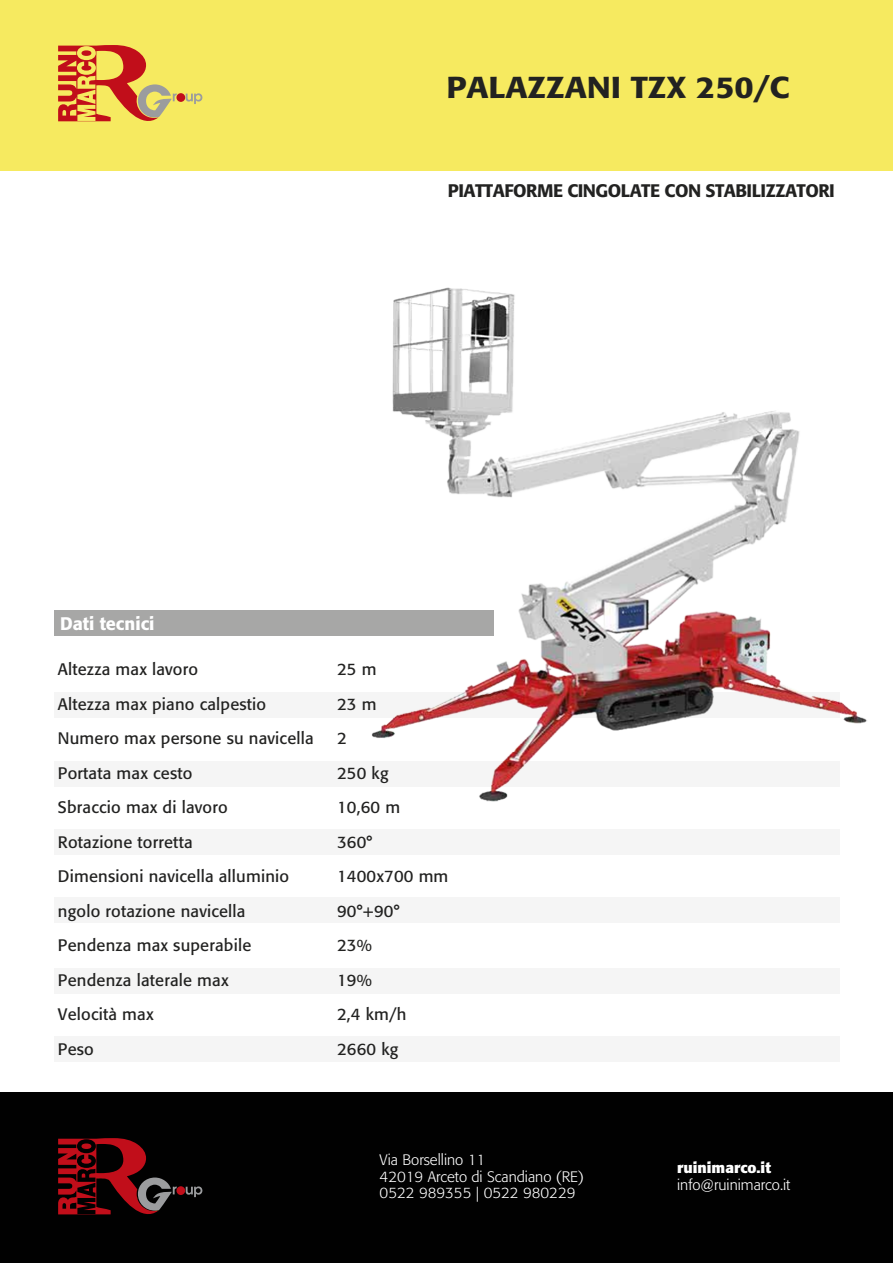
<style>
.page{position:relative;width:893px;height:1263px;background:#fff}
.page>*{position:absolute;margin:0;border:0;box-sizing:border-box;transform-origin:0 0}
.t1{font:500 30px "Formata";color:#222221;scale:1.1 1}
.t2{font:500 18px "Formata";letter-spacing:-.025em;color:#222221}
.t3{font:500 18px "Formata";color:#fff}
.t4{font:16.5px "Formata";letter-spacing:.01em;color:#222221}
.t5{font:300 15px/16.5px "Formata";color:#fff}
.t6{font:700 15px "Formata";color:#fff}
</style>
<div class="page">
<div style="left:54px;top:610px;width:440px;height:25px;background:#a7a7a6"></div>
<div style="left:0;top:0;width:893px;height:170px;background:#f6ea60"></div>
<div style="left:0;top:1093px;width:893px;height:170px;background:#010101"></div>
<div style="left:54px;top:692px;width:785px;height:25px;background:#f5f5f5"></div>
<div style="left:54px;top:761px;width:785px;height:25px;background:#f5f5f5"></div>
<div style="left:54px;top:829px;width:785px;height:26px;background:#f5f5f5"></div>
<div style="left:54px;top:897px;width:785px;height:26px;background:#f5f5f5"></div>
<div style="left:54px;top:968px;width:785px;height:25px;background:#f5f5f5"></div>
<div style="left:54px;top:1036px;width:785px;height:26px;background:#f5f5f5"></div>
<svg style="left:186px;top:93px;width:16px;height:11px"></svg>
<div style="left:176px;top:93px;width:9px;height:9px;background:#c10e1a;border-radius:50%"></div>
<svg style="left:58px;top:45px;width:119px;height:77px"></svg>
<svg style="left:186px;top:1186px;width:16px;height:11px"></svg>
<div style="left:176px;top:1186px;width:9px;height:9px;background:#c10e1a;border-radius:50%"></div>
<svg style="left:58px;top:1138px;width:119px;height:77px"></svg>
<img style="left:315px;top:287px;width:552px;height:515px">
<h1 class="t1" style="left:446px;top:68px;width:313px">PALAZZANI TZX 250/C</h1>
<p class="t3" style="left:60px;top:612px;width:96px">Dati tecnici</p>
<p class="t2" style="left:448px;top:179px;width:388px">PIATTAFORME CINGOLATE CON STABILIZZATORI</p>
<p class="t4" style="left:58px;top:659px;width:142px">Altezza max lavoro</p>
<p class="t4" style="left:337px;top:659px;width:41px">25 m</p>
<p class="t4" style="left:58px;top:694px;width:210px">Altezza max piano calpestio</p>
<p class="t4" style="left:337px;top:694px;width:41px">23 m</p>
<p class="t4" style="left:58px;top:728px;width:257px">Numero max persone su navicella</p>
<p class="t4" style="left:337px;top:728px;width:11px">2</p>
<p class="t4" style="left:58px;top:763px;width:136px">Portata max cesto</p>
<p class="t4" style="left:337px;top:763px;width:53px">250 kg</p>
<p class="t4" style="left:58px;top:797px;width:171px">Sbraccio max di lavoro</p>
<p class="t4" style="left:337px;top:797px;width:65px">10,60 m</p>
<p class="t4" style="left:58px;top:832px;width:136px">Rotazione torretta</p>
<p class="t4" style="left:337px;top:832px;width:37px">360°</p>
<p class="t4" style="left:58px;top:866px;width:233px">Dimensioni navicella alluminio</p>
<p class="t4" style="left:337px;top:866px;width:113px">1400x700 mm</p>
<p class="t4" style="left:58px;top:901px;width:189px">ngolo rotazione navicella</p>
<p class="t4" style="left:337px;top:901px;width:64px">90°+90°</p>
<p class="t4" style="left:58px;top:935px;width:195px">Pendenza max superabile</p>
<p class="t4" style="left:337px;top:935px;width:36px">23%</p>
<p class="t4" style="left:58px;top:970px;width:172px">Pendenza laterale max</p>
<p class="t4" style="left:337px;top:970px;width:36px">19%</p>
<p class="t4" style="left:58px;top:1004px;width:97px">Velocità max</p>
<p class="t4" style="left:337px;top:1004px;width:71px">2,4 km/h</p>
<p class="t4" style="left:58px;top:1039px;width:37px">Peso</p>
<p class="t4" style="left:337px;top:1039px;width:63px">2660 kg</p>
<p class="t5" style="left:380px;top:1152px;width:206px">Via Borsellino 11<br>42019 Arceto di Scandiano (RE)<br>0522 989355 | 0522 980229</p>
<p class="t6" style="left:677px;top:1158px;width:95px">ruinimarco.it</p>
<p class="t5" style="left:677px;top:1176px;width:115px">info@ruinimarco.it</p>
</div>
